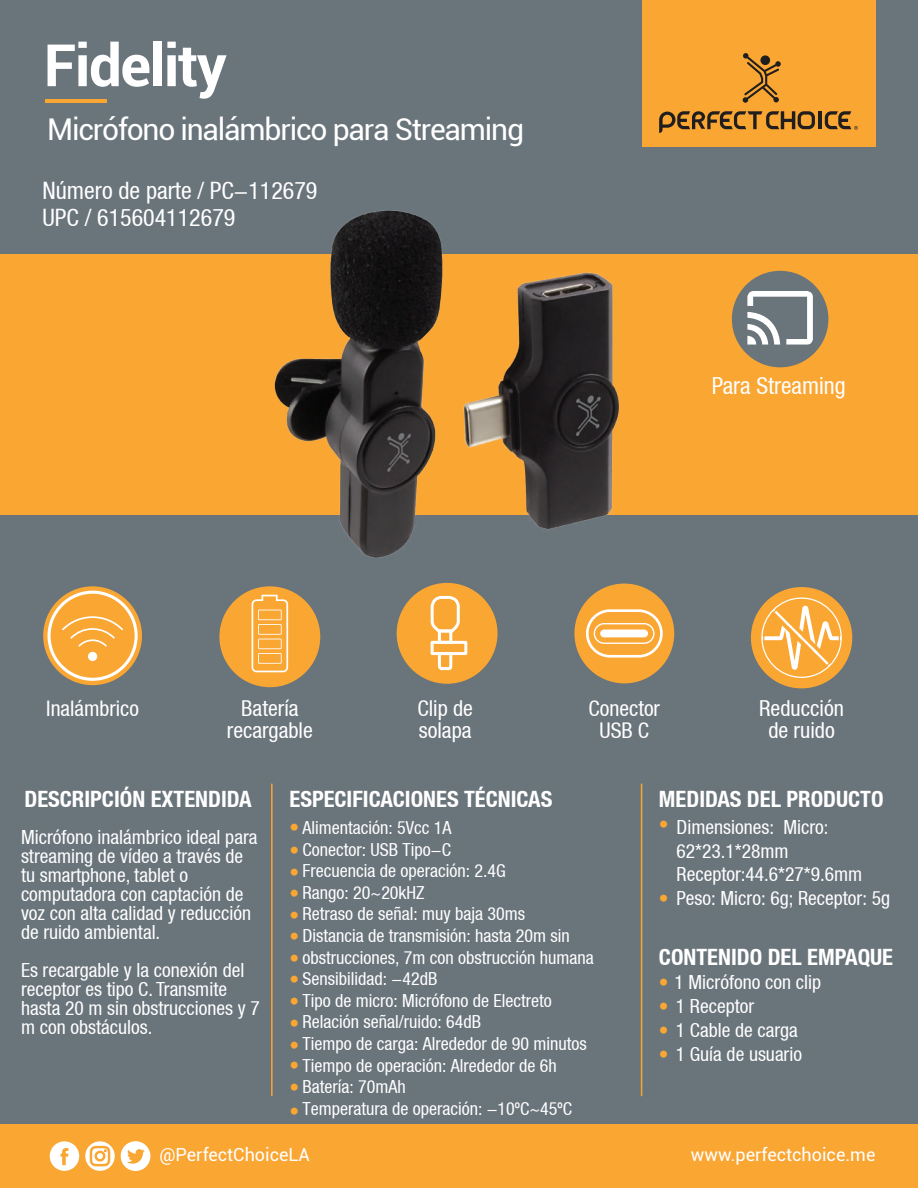
<style>
.page{position:relative;width:918px;height:1188px;background:#6a747b}
.page>*{position:absolute;margin:0;border:0;box-sizing:border-box;transform-origin:0 0}
.t1{font:700 58.5px "Roboto";letter-spacing:-.025em;color:#fff}
.t2{font:30px "Roboto";letter-spacing:-.04em;color:#fff}
.t3{font:condensed 24px/27px "Helvetica Neue LT";color:#fff}
.t4{font:condensed 23.55px "Helvetica Neue LT";color:#fff}
.t5{font:700 condensed 22.5px "Helvetica Neue LT";color:#fff}
.t6{font:condensed 22.05px/21.9px "Helvetica Neue LT";color:#fff;text-align:center}
.t7{font:condensed 21.9px/21.8px "Helvetica Neue LT";color:#fff;text-align:center}
.t8{font:condensed 21.75px/21.5px "Helvetica Neue LT";color:#fff;text-align:center}
.t9{font:condensed 21.45px "Helvetica Neue LT";color:#fff}
.t10{font:condensed 19.5px/19px "Helvetica Neue LT";color:#fff}
.t11{font:condensed 19.5px "Helvetica Neue LT";color:#faa633}
.t12{font:condensed 18px/21.6px "Helvetica Neue LT";color:#fff}
.t13{font:18px "Roboto";color:#fff}
.s1{font-size:19.5px;color:#faa633}
.s2{color:#faa633}
</style>
<div class="page">
<div style="left:0;top:1124px;width:918px;height:64px;background:#faa633"></div>
<div style="left:0;top:254px;width:918px;height:260px;background:#faa633"></div>
<div style="left:642px;top:0;width:233px;height:146px;background:#faa633"></div>
<svg style="left:50px;top:1141px;width:29px;height:30px"></svg>
<svg style="left:121px;top:1141px;width:29px;height:30px"></svg>
<svg style="left:85px;top:1141px;width:30px;height:30px"></svg>
<hr style="left:818px;top:111px;width:4px;height:18px;background:#211e1e">
<svg style="left:825px;top:111px;width:33px;height:19px"></svg>
<svg style="left:659px;top:111px;width:156px;height:22px"></svg>
<svg style="left:743px;top:53px;width:38px;height:50px"></svg>
<hr style="left:271px;top:784px;width:2px;height:312px;background:#faa633">
<hr style="left:641px;top:784px;width:1px;height:312px;background:#faa633">
<hr style="left:45px;top:99px;width:61px;height:4px;background:#faa633">
<div style="left:732px;top:271px;width:96px;height:96px;background:#6a747b;border-radius:50%"></div>
<svg style="left:747px;top:291px;width:66px;height:54px"></svg>
<img style="left:234px;top:210px;width:450px;height:399px">
<svg style="left:43px;top:586px;width:99px;height:99px"></svg>
<svg style="left:48px;top:591px;width:90px;height:90px;background:#eaad58"></svg>
<div style="left:219px;top:586px;width:101px;height:101px;background:#faa633;border-radius:50%"></div>
<svg style="left:252px;top:595px;width:36px;height:77px"></svg>
<div style="left:751px;top:587px;width:101px;height:101px;background:#faa633;border-radius:50%"></div>
<svg style="left:762px;top:599px;width:79px;height:77px"></svg>
<div style="left:397px;top:583px;width:101px;height:101px;background:#faa633;border-radius:50%"></div>
<div style="left:438px;top:629px;width:14px;height:15px;border:3px solid #fff"></div>
<div style="left:431px;top:641px;width:36px;height:14px;border:3px solid #fff"></div>
<svg style="left:436px;top:651px;width:18px;height:20px"></svg>
<svg style="left:429px;top:529px;width:32px;height:106px"></svg>
<div style="left:574px;top:584px;width:100px;height:99px;background:#faa633;border-radius:50%"></div>
<svg style="left:586px;top:609px;width:77px;height:49px"></svg>
<h1 class="t1" style="left:44px;top:24px;width:185px">Fidelity</h1>
<h2 class="t2" style="left:47px;top:109px;width:478px">Micrófono inalámbrico para Streaming</h2>
<p class="t3" style="left:43px;top:177px;width:276px">Número de parte / PC-112679<br>UPC / 615604112679</p>
<p class="t4" style="left:712px;top:372px;width:135px">Para Streaming</p>
<p class="t9" style="left:46px;top:696px;width:94px">Inalámbrico</p>
<p class="t7" style="left:227px;top:698px;width:87px">Batería recargable</p>
<p class="t6" style="left:759px;top:697px;width:86px">Reducción de ruido</p>
<p class="t7" style="left:417px;top:698px;width:57px;text-align:left">Clip de solapa</p>
<p class="t8" style="left:589px;top:698px;width:73px">Conector<br>USB C</p>
<p class="t5" style="left:24px;top:786px;width:229px">DESCRIPCIÓN EXTENDIDA</p>
<p class="t5" style="left:290px;top:786px;width:264px">ESPECIFICACIONES TÉCNICAS</p>
<p class="t5" style="left:659px;top:786px;width:226px">MEDIDAS DEL PRODUCTO</p>
<p class="t11" style="left:659px;top:813px;width:11px">•</p>
<p class="t12" style="left:290px;top:817px;width:163px"><span class="s1">•</span> Alimentación: 5Vcc 1A</p>
<p class="t10" style="left:677px;top:816px;width:187px;line-height:23.4px">Dimensiones: Micro:<br>62*23.1*28mm<br>Receptor:44.6*27*9.6mm</p>
<p class="t10" style="left:21px;top:827px;width:238px">Micrófono inalámbrico ideal para streaming de vídeo a través de tu smartphone, tablet o computadora con captación de voz con alta calidad y reducción de ruido ambiental.</p>
<p class="t10" style="left:21px;top:960px;width:240px">Es recargable y la conexión del receptor es tipo C. Transmite hasta 20 m sin obstrucciones y 7 m con obstáculos.</p>
<p class="t12" style="left:290px;top:838px;width:163px"><span class="s1">•</span> Conector: USB Tipo-C</p>
<p class="t12" style="left:290px;top:860px;width:218px"><span class="s1">•</span> Frecuencia de operación: 2.4G</p>
<p class="t12" style="left:290px;top:882px;width:137px"><span class="s1">•</span> Rango: 20~20kHZ</p>
<p class="t10" style="left:659px;top:888px;width:233px"><span class="s2">•</span> Peso: Micro: 6g; Receptor: 5g</p>
<p class="t12" style="left:290px;top:903px;width:237px"><span class="s1">•</span> Retraso de señal: muy baja 30ms</p>
<p class="t12" style="left:290px;top:925px;width:282px"><span class="s1">•</span> Distancia de transmisión: hasta 20m sin</p>
<p class="t5" style="left:659px;top:944px;width:236px">CONTENIDO DEL EMPAQUE</p>
<p class="t10" style="left:659px;top:973px;width:164px"><span class="s2">•</span> 1 Micrófono con clip</p>
<p class="t10" style="left:659px;top:997px;width:97px"><span class="s2">•</span> 1 Receptor</p>
<p class="t10" style="left:659px;top:1021px;width:140px"><span class="s2">•</span> 1 Cable de carga</p>
<p class="t12" style="left:303px;top:946px;width:293px">obstrucciones, 7m con obstrucción humana</p>
<p class="t12" style="left:290px;top:990px;width:264px"><span class="s1">•</span> Tipo de micro: Micrófono de Electreto</p>
<p class="t12" style="left:303px;top:1033px;width:286px">Tiempo de carga: Alrededor de 90 minutos</p>
<p class="t12" style="left:290px;top:1054px;width:269px"><span class="s1">•</span> Tiempo de operación: Alrededor de 6h</p>
<p class="t12" style="left:303px;top:1076px;width:271px;text-indent:-13px"><span class="s1">•</span> Batería: 70mAh<br>Temperatura de operación: -10ºC~45ºC</p>
<p class="t11" style="left:290px;top:947px;width:11px">•</p>
<p class="t12" style="left:290px;top:968px;width:149px"><span class="s1">•</span> Sensibilidad: -42dB</p>
<p class="t12" style="left:290px;top:1011px;width:193px"><span class="s1">•</span> Relación señal/ruido: 64dB</p>
<p class="t11" style="left:290px;top:1034px;width:11px">•</p>
<p class="t10" style="left:659px;top:1045px;width:145px"><span class="s2">•</span> 1 Guía de usuario</p>
<p class="t11" style="left:290px;top:1100px;width:11px">•</p>
<p class="t13" style="left:159px;top:1142px;width:152px">@PerfectChoiceLA</p>
<p class="t13" style="left:691px;top:1142px;width:186px">www.perfectchoice.me</p>
</div>
